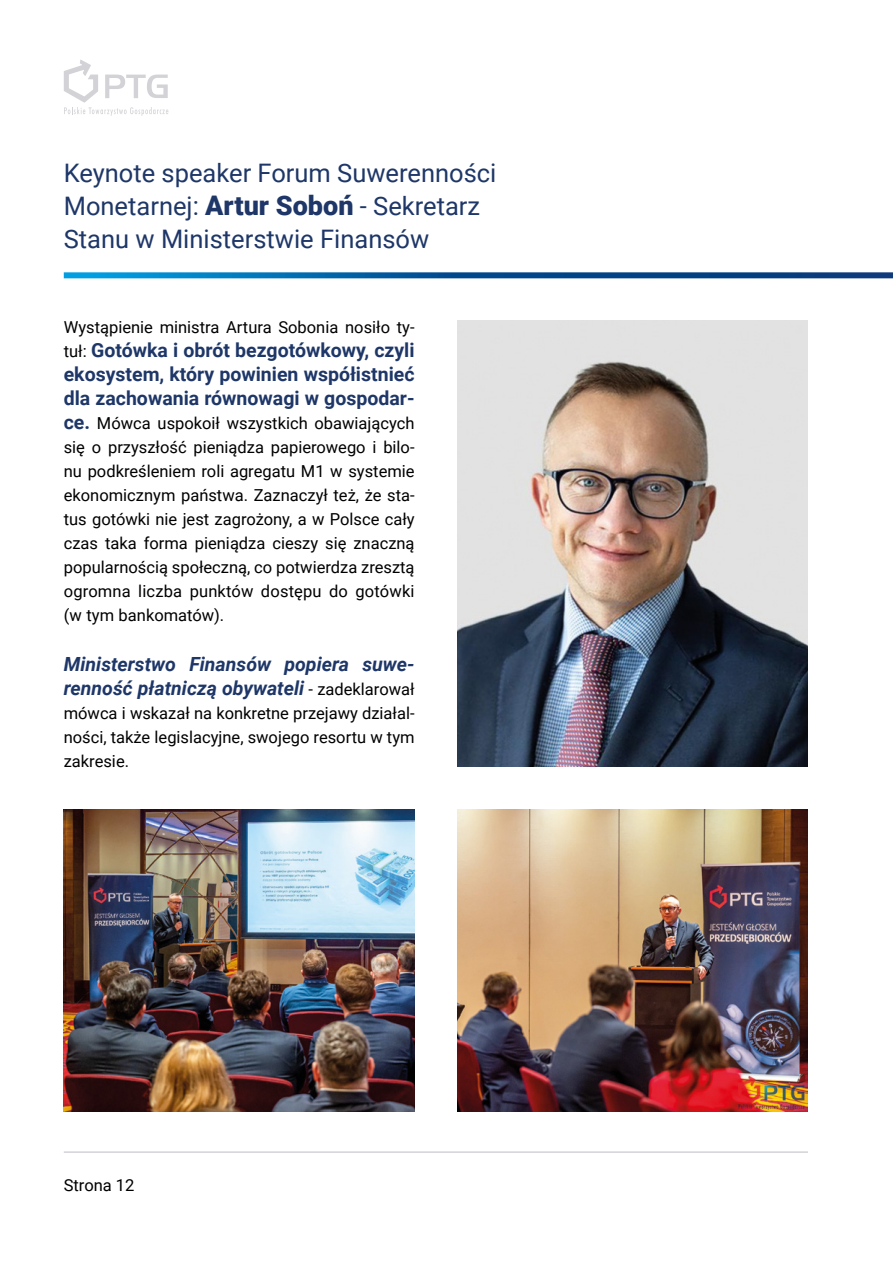
<style>
.page{position:relative;width:893px;height:1263px;background:#fff}
.page>*{position:absolute;margin:0;border:0;box-sizing:border-box;transform-origin:0 0}
.t1{font:25.5px/33px "Roboto";color:#1e3768}
.t2{font:700 19.5px/24px "Roboto";color:#1e3768;text-align:justify}
.t3{font:italic 700 19.5px/24px "Roboto";color:#1e3768}
.t4{font:16.5px/24px "Roboto";color:#000;text-align:justify}
.s1{font-weight:900;font-size:27px}
.s2{font-weight:400;font-size:16.5px;color:#000}
.s3{font-weight:700;font-size:19.5px;color:#1e3768}
.s4{font-weight:400;font-style:normal;font-size:16.5px;color:#000}
</style>
<div class="page">
<hr style="left:64px;top:1151px;width:744px;height:2px;background:#d3d3d7">
<svg style="left:64px;top:60px;width:104px;height:56px"></svg>
<img style="left:457px;top:321px;width:351px;height:446px">
<img style="left:64px;top:809px;width:351px;height:302px">
<img style="left:457px;top:809px;width:351px;height:302px">
<svg style="left:64px;top:272px;width:829px;height:6px;background:#1063a3"></svg>
<h1 class="t1" style="left:64px;top:155px;width:434px">Keynote speaker Forum Suwerenności<br>Monetarnej: <span class="s1">Artur Soboń</span> - Sekretarz<br>Stanu w Ministerstwie Finansów</h1>
<p class="t4" style="left:64px;top:315px;width:352px">Wystąpienie ministra Artura Sobonia nosiło ty-</p>
<p class="t2" style="left:64px;top:338px;width:352px"><span class="s2">tuł:</span> Gotówka i obrót bezgotówkowy, czyli ekosystem, który powinien współistnieć dla zachowania równowagi w gospodar-</p>
<p class="t4" style="left:64px;top:411px;width:352px"><span class="s3">ce.</span> Mówca uspokoił wszystkich obawiających się o przyszłość pieniądza papierowego i bilo&shy;nu podkreśleniem roli agregatu M1 w systemie ekonomicznym państwa. Zaznaczył też, że sta&shy;tus gotówki nie jest zagrożony, a w Polsce cały czas taka forma pieniądza cieszy się znaczną popularnością społeczną, co potwierdza zresztą ogromna liczba punktów dostępu do gotówki (w tym bankomatów).</p>
<p class="t3" style="left:64px;top:651px;width:352px">Ministerstwo Finansów popiera suwe&shy;renność płatniczą obywateli <span class="s4">- zadeklarował</span></p>
<p class="t4" style="left:64px;top:700px;width:352px">mówca i wskazał na konkretne przejawy działal&shy;ności, także legislacyjne, swojego resortu w tym zakresie.</p>
<p class="t4" style="left:64px;top:1172px;width:72px">Strona 12</p>
</div>
